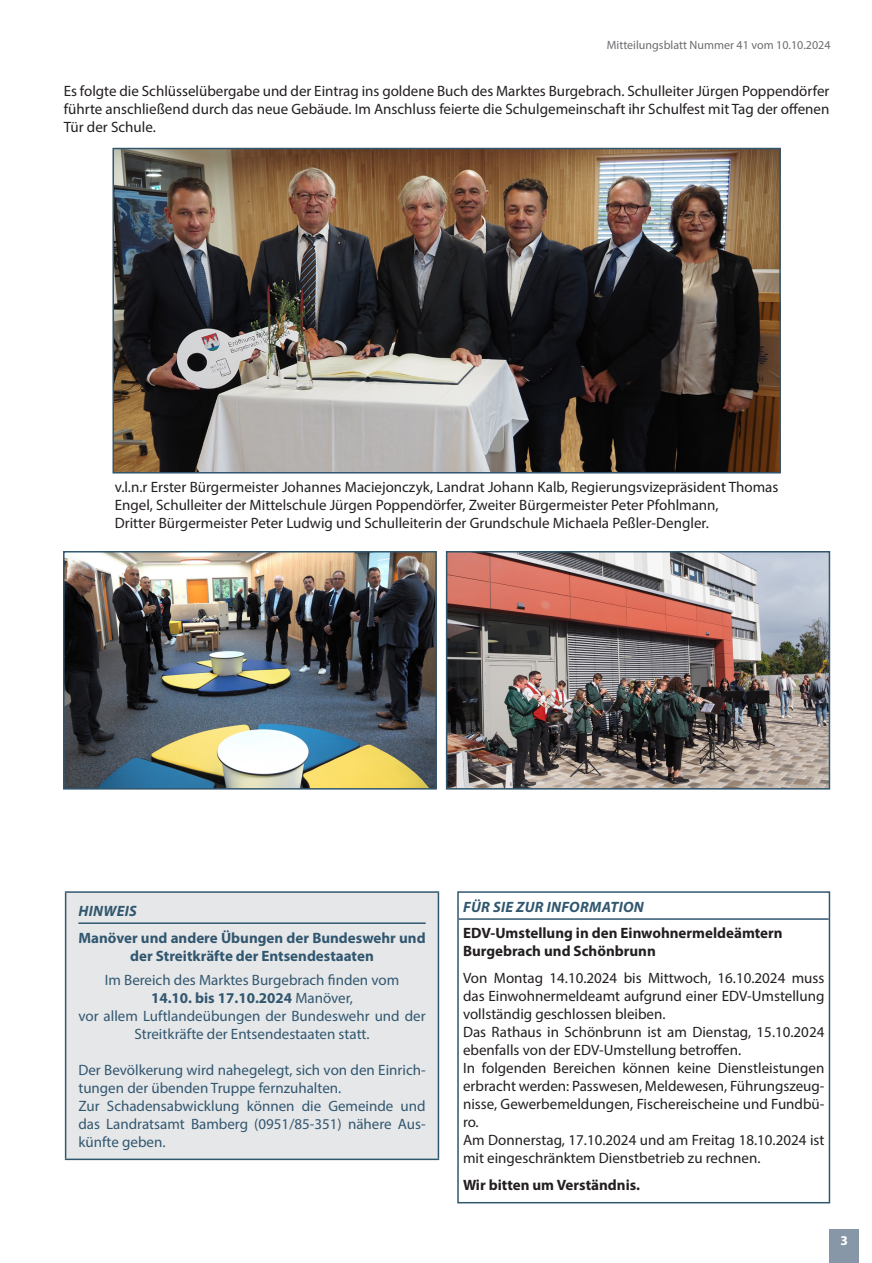
<style>
.page{position:relative;width:872px;height:1263px;background:#fff}
.page>*{position:absolute;margin:0;border:0;box-sizing:border-box;transform-origin:0 0}
.Fließtext{font:15px/18px "Myriad Pro";color:#231f20;text-align:justify}
.Fließtext-2{font:15px/18px "Myriad Pro";color:#31576f;text-align:center}
.Fließtext-3{font:700 15px/18px "Myriad Pro";color:#31576f;text-align:center}
.Fließtext-4{font:700 15px "Myriad Pro";color:#231f20}
.Überschrift_H1{font:italic 700 15px "Myriad Pro";letter-spacing:.02em;color:#31576f}
.t1{font:700 13.5px "Myriad Pro";color:#fff}
.t2{font:12px "Myriad Pro";color:#6c6d70}
.s1{font-weight:400}
</style>
<div class="page">
<img style="left:66px;top:554px;width:368px;height:232px">
<div style="left:63px;top:551px;width:374px;height:238px;border:2px solid #31576f"></div>
<img style="left:449px;top:554px;width:378px;height:232px">
<div style="left:446px;top:551px;width:384px;height:238px;border:2px solid #31576f"></div>
<img style="left:115px;top:151px;width:662px;height:319px">
<div style="left:112px;top:148px;width:668px;height:325px;border:2px solid #31576f"></div>
<div style="left:66px;top:892px;width:372px;height:267px;background:#e6e7e9"></div>
<hr style="left:65px;top:893px;width:1px;height:265px;background:#31576f">
<hr style="left:65px;top:891px;width:374px;height:2px;background:#31576f">
<hr style="left:438px;top:893px;width:1px;height:265px;background:#31576f">
<hr style="left:65px;top:1158px;width:374px;height:2px;background:#31576f">
<hr style="left:78px;top:922px;width:348px;height:2px;background:#31576f">
<hr style="left:459px;top:918px;width:369px;height:2px;background:#31576f">
<div style="left:457px;top:891px;width:373px;height:312px;border:2px solid #31576f"></div>
<div style="left:829px;top:1229px;width:30px;height:34px;background:#8797a8"></div>
<p class="t2" style="left:607px;top:38px;width:225px">Mitteilungsblatt Nummer 41 vom 10.10.2024</p>
<p class="Fließtext" style="left:64px;top:82px;width:767px">Es folgte die Schlüsselübergabe und der Eintrag ins goldene Buch des Marktes Burgebrach. Schulleiter Jürgen Poppendörfer führte anschließend durch das neue Gebäude. Im Anschluss feierte die Schulgemeinschaft ihr Schulfest mit Tag der offenen Tür der Schule.</p>
<p class="Fließtext" style="left:115px;top:478px;width:665px">v.l.n.r Erster Bürgermeister Johannes Maciejonczyk, Landrat Johann Kalb, Regierungsvizepräsident Thomas<br>Engel, Schulleiter der Mittelschule Jürgen Poppendörfer, Zweiter Bürgermeister Peter Pfohlmann,</p>
<p class="Fließtext" style="left:115px;top:514px;width:595px">Dritter Bürgermeister Peter Ludwig und Schulleiterin der Grundschule Michaela Peßler-Dengler.</p>
<p class="Überschrift_H1" style="left:78px;top:901px;width:60px">HINWEIS</p>
<p class="Fließtext-3" style="left:78px;top:928px;width:349px">Manöver und andere Übungen der Bundeswehr und der Streitkräfte der Entsendestaaten</p>
<p class="Fließtext-2" style="left:105px;top:970px;width:296px">Im Bereich des Marktes Burgebrach finden vom</p>
<p class="Fließtext-3" style="left:151px;top:988px;width:203px">14.10. bis 17.10.2024 <span class="s1">Manöver,</span></p>
<p class="Fließtext-2" style="left:78px;top:1006px;width:349px">vor allem Luftlandeübungen der Bundeswehr und der<br>Streitkräfte der Entsendestaaten statt.</p>
<p class="Fließtext-2" style="left:78px;top:1060px;width:349px;text-align:left">Der Bevölkerung wird nahegelegt, sich von den Einrich&shy;tungen der übenden Truppe fernzuhalten.</p>
<p class="Fließtext-2" style="left:78px;top:1096px;width:349px;text-align:justify">Zur Schadensabwicklung können die Gemeinde und das Landratsamt Bamberg (0951/85-351) nähere Aus&shy;künfte geben.</p>
<p class="Überschrift_H1" style="left:463px;top:897px;width:182px">FÜR SIE ZUR INFORMATION</p>
<p class="Fließtext-4" style="left:463px;top:923px;width:321px">EDV-Umstellung in den Einwohnermeldeämtern</p>
<p class="Fließtext-4" style="left:463px;top:941px;width:194px">Burgebrach und Schönbrunn</p>
<p class="Fließtext" style="left:463px;top:969px;width:363px">Von Montag 14.10.2024 bis Mittwoch, 16.10.2024 muss das Einwohnermeldeamt aufgrund einer EDV-Umstellung vollständig geschlossen bleiben.</p>
<p class="Fließtext" style="left:463px;top:1023px;width:363px">Das Rathaus in Schönbrunn ist am Dienstag, 15.10.2024 ebenfalls von der EDV-Umstellung betroffen.</p>
<p class="Fließtext" style="left:463px;top:1059px;width:363px">In folgenden Bereichen können keine Dienstleistungen erbracht werden: Passwesen, Meldewesen, Führungszeug&shy;nisse, Gewerbemeldungen, Fischereischeine und Fundbü&shy;ro.</p>
<p class="Fließtext" style="left:463px;top:1131px;width:363px">Am Donnerstag, 17.10.2024 und am Freitag 18.10.2024 ist mit eingeschränktem Dienstbetrieb zu rechnen.</p>
<p class="Fließtext-4" style="left:463px;top:1175px;width:178px">Wir bitten um Verständnis.</p>
<p class="t1" style="left:840px;top:1231px;width:9px">3</p>
</div>
